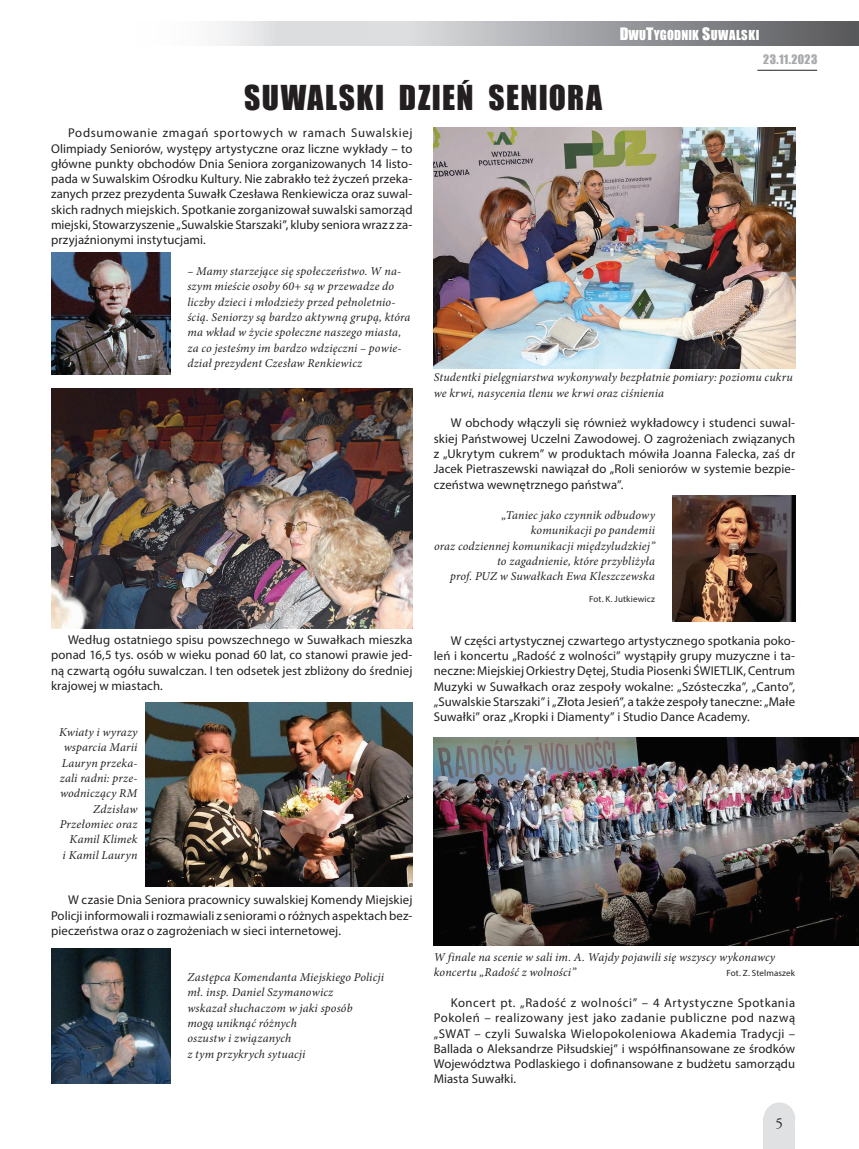
<style>
.page{position:relative;width:859px;height:1149px;background:#fff}
.page>*{position:absolute;margin:0;border:0;box-sizing:border-box;transform-origin:0 0}
.t1{font:31.5px "Impact";letter-spacing:.045em;color:#231f20}
.t2{font:15px "Adobe Garamond Pro";color:#231f20}
.t3{font:12.75px/15.3px "Myriad Pro";letter-spacing:.01em;color:#231f20;text-align:justify}
.t4{font:12.6px "Impact";letter-spacing:.015em;color:#fff}
.t5{font:italic 12px/15.3px "Minion Pro";letter-spacing:.015em;color:#231f20}
.t6{font:12px "Impact";letter-spacing:.03em;color:#a8a9ad}
.t7{font:9px "Myriad Pro";letter-spacing:.015em;color:#231f20}
.s1{font-size:15.75px}
</style>
<div class="page">
<svg style="left:219px;top:21px;width:640px;height:25px;background:#acadb0"></svg>
<hr style="left:757px;top:70px;width:60px;height:1px;background:#231f20">
<div style="left:764px;top:1101px;width:31px;height:33px;background:#e0e1e3;border-radius:50%"></div>
<div style="left:764px;top:1117px;width:31px;height:31px;background:#e0e1e3"></div>
<img style="left:434px;top:128px;width:361px;height:240px">
<img style="left:51px;top:253px;width:119px;height:121px">
<img style="left:146px;top:702px;width:266px;height:183px">
<img style="left:51px;top:948px;width:119px;height:135px">
<img style="left:672px;top:495px;width:123px;height:126px">
<img style="left:434px;top:737px;width:425px;height:208px">
<img style="left:51px;top:388px;width:361px;height:240px">
<p class="t4" style="left:620px;top:26px;width:141px"><span class="s1">D</span>WU<span class="s1">T</span>YGODNIK <span class="s1">S</span>UWALSKI</p>
<h1 class="t1" style="left:244px;top:73px;width:359px">SUWALSKI DZIEŃ SENIORA</h1>
<p class="t3" style="left:51px;top:125px;width:363px;text-indent:17px">Podsumowanie zmagań sportowych w ramach Suwalskiej Olimpiady Seniorów, występy artystyczne oraz liczne wykłady – to główne punkty obchodów Dnia Seniora zorganizowanych 14 listo&shy;pada w Suwalskim Ośrodku Kultury. Nie zabrakło też życzeń przeka&shy;zanych przez prezydenta Suwałk Czesława Renkiewicza oraz suwal&shy;skich radnych miejskich. Spotkanie zorganizował suwalski samorząd miejski, Stowarzyszenie „Suwalskie Starszaki”, kluby seniora wraz z za&shy;przyjaźnionymi instytucjami.</p>
<p class="t5" style="left:187px;top:263px;width:224px">– Mamy starzejące się społeczeństwo. W na&shy;szym mieście osoby 60+ są w przewadze do liczby dzieci i młodzieży przed pełnoletnio&shy;ścią. Seniorzy są bardzo aktywną grupą, która ma wkład w życie społeczne naszego miasta, za co jesteśmy im bardzo wdzięczni – powie&shy;dział prezydent Czesław Renkiewicz</p>
<p class="t6" style="left:763px;top:50px;width:56px">23.11.2023</p>
<p class="t3" style="left:51px;top:631px;width:363px;text-indent:17px">Według ostatniego spisu powszechnego w Suwałkach mieszka ponad 16,5 tys. osób w wieku ponad 60 lat, co stanowi prawie jed&shy;ną czwartą ogółu suwalczan. I ten odsetek jest zbliżony do średniej krajowej w miastach.</p>
<p class="t5" style="left:59px;top:724px;width:80px;text-align:right">Kwiaty i wyrazy wsparcia Marii<br>Lauryn przeka&shy;zali radni: prze&shy;wodniczący RM<br>Zdzisław<br>Przełomiec oraz<br>Kamil Klimek<br>i Kamil Lauryn</p>
<p class="t3" style="left:51px;top:892px;width:363px;text-indent:17px">W czasie Dnia Seniora pracownicy suwalskiej Komendy Miejskiej Policji informowali i rozmawiali z seniorami o różnych aspektach bez&shy;pieczeństwa oraz o zagrożeniach w sieci internetowej.</p>
<p class="t5" style="left:187px;top:969px;width:198px">Zastępca Komendanta Miejskiego Policji mł. insp. Daniel Szymanowicz<br>wskazał słuchaczom w jaki sposób<br>mogą uniknąć różnych<br>oszustw i związanych<br>z tym przykrych sytuacji</p>
<p class="t5" style="left:434px;top:370px;width:361px">Studentki pielęgniarstwa wykonywały bezpłatnie pomiary: poziomu cukru we krwi, nasycenia tlenu we krwi oraz ciśnienia</p>
<p class="t3" style="left:434px;top:415px;width:363px;text-indent:17px">W obchody włączyli się również wykładowcy i studenci suwal&shy;skiej Państwowej Uczelni Zawodowej. O zagrożeniach związanych z „Ukrytym cukrem” w produktach mówiła Joanna Falecka, zaś dr Jacek Pietraszewski nawiązał do „Roli seniorów w systemie bezpie&shy;czeństwa wewnętrznego państwa”.</p>
<p class="t5" style="left:434px;top:507px;width:222px;text-align:right">„Taniec jako czynnik odbudowy<br>komunikacji po pandemii<br>oraz codziennej komunikacji międzyludzkiej” to zagadnienie, które przybliżyła<br>prof. PUZ w Suwałkach Ewa Kleszczewska</p>
<p class="t7" style="left:589px;top:593px;width:67px">Fot. K. Jutkiewicz</p>
<p class="t3" style="left:434px;top:632px;width:363px;text-indent:17px">W części artystycznej czwartego artystycznego spotkania poko&shy;leń i koncertu „Radość z wolności” wystąpiły grupy muzyczne i ta&shy;neczne: Miejskiej Orkiestry Dętej, Studia Piosenki ŚWIETLIK, Centrum Muzyki w Suwałkach oraz zespoły wokalne: „Szósteczka”, „Canto”, „Suwalskie Starszaki” i „Złota Jesień”, a także zespoły taneczne: „Małe Suwałki” oraz „Kropki i Diamenty” i Studio Dance Academy.</p>
<p class="t5" style="left:434px;top:949px;width:343px">W finale na scenie w sali im. A. Wajdy pojawili się wszyscy wykonawcy koncertu „Radość z wolności”</p>
<p class="t7" style="left:726px;top:967px;width:70px">Fot. Z. Stelmaszek</p>
<p class="t3" style="left:434px;top:994px;width:363px;text-indent:17px">Koncert pt. „Radość z wolności” – 4 Artystyczne Spotkania Pokoleń – realizowany jest jako zadanie publiczne pod nazwą „SWAT – czyli Suwalska Wielopokoleniowa Akademia Tradycji – Ballada o Aleksandrze Piłsudskiej” i współfinansowane ze środków Województwa Podlaskiego i dofinansowane z budżetu samorządu Miasta Suwałki.</p>
<p class="t2" style="left:775px;top:1114px;width:9px">5</p>
</div>
